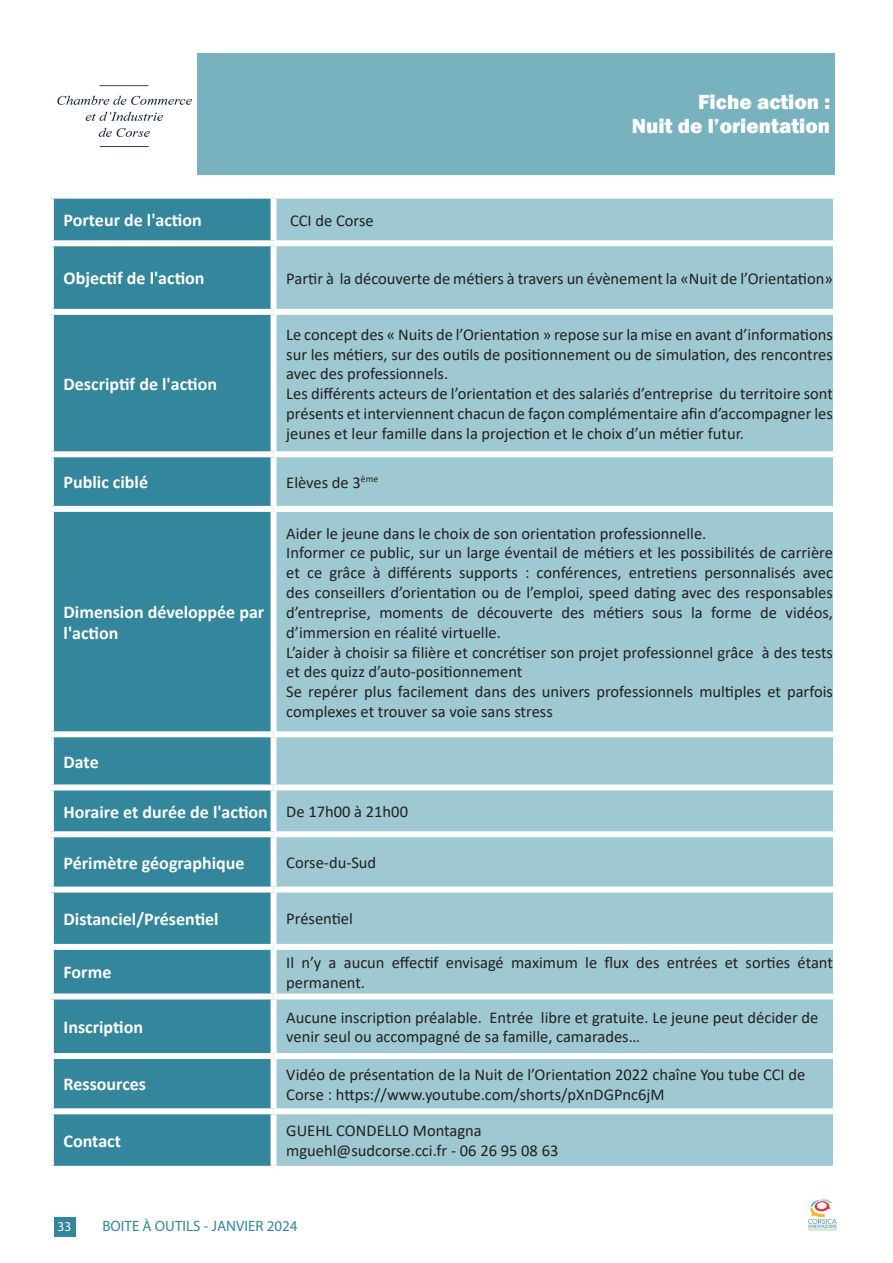
<style>
.page{position:relative;width:893px;height:1263px;background:#fff}
.page>*{position:absolute;margin:0;border:0;box-sizing:border-box;transform-origin:0 0}
.t1{font:800 21px/24px "Franklin Gothic";color:#fff;text-align:right}
.t2{font:700 18px/21.6px "Calibri";color:#fff}
.t3{font:16.5px/19.8px "Calibri";color:#231f20}
.t4{font:15px "Myriad Pro";color:#33869c}
.t5{font:13.5px "Myriad Pro";color:#fff}
.s1{font-weight:400;font-size:16.5px;color:#231f20}
</style>
<div class="page">
<img style="left:808px;top:1199px;width:29px;height:32px">
<div style="left:54px;top:1217px;width:22px;height:20px;background:#33869c"></div>
<div style="left:54px;top:199px;width:217px;height:967px;background:#33869c"></div>
<div style="left:277px;top:199px;width:556px;height:967px;background:#9fc9d2"></div>
<div style="left:48px;top:240px;width:226px;height:6px;background:#fff"></div>
<div style="left:274px;top:240px;width:565px;height:6px;background:#fff"></div>
<div style="left:48px;top:309px;width:226px;height:6px;background:#fff"></div>
<div style="left:274px;top:309px;width:565px;height:6px;background:#fff"></div>
<div style="left:48px;top:451px;width:226px;height:6px;background:#fff"></div>
<div style="left:274px;top:451px;width:565px;height:6px;background:#fff"></div>
<div style="left:48px;top:506px;width:226px;height:6px;background:#fff"></div>
<div style="left:274px;top:506px;width:565px;height:6px;background:#fff"></div>
<div style="left:48px;top:731px;width:226px;height:6px;background:#fff"></div>
<div style="left:274px;top:731px;width:565px;height:6px;background:#fff"></div>
<div style="left:48px;top:784px;width:226px;height:6px;background:#fff"></div>
<div style="left:274px;top:784px;width:565px;height:6px;background:#fff"></div>
<div style="left:48px;top:831px;width:226px;height:6px;background:#fff"></div>
<div style="left:274px;top:831px;width:565px;height:6px;background:#fff"></div>
<div style="left:48px;top:886px;width:226px;height:6px;background:#fff"></div>
<div style="left:274px;top:886px;width:565px;height:6px;background:#fff"></div>
<div style="left:48px;top:944px;width:226px;height:6px;background:#fff"></div>
<div style="left:274px;top:944px;width:565px;height:6px;background:#fff"></div>
<div style="left:48px;top:993px;width:226px;height:6px;background:#fff"></div>
<div style="left:274px;top:993px;width:565px;height:6px;background:#fff"></div>
<div style="left:48px;top:1053px;width:226px;height:6px;background:#fff"></div>
<div style="left:274px;top:1053px;width:565px;height:6px;background:#fff"></div>
<div style="left:48px;top:1108px;width:226px;height:6px;background:#fff"></div>
<div style="left:274px;top:1108px;width:565px;height:6px;background:#fff"></div>
<div style="left:54px;top:53px;width:780px;height:122px;background:#78b2bf"></div>
<img style="left:54px;top:53px;width:142px;height:122px">
<p class="t2" style="left:64px;top:209px;width:140px">Porteur de l'action</p>
<p class="t3" style="left:290px;top:210px;width:85px">CCI de Corse</p>
<p class="t1" style="left:632px;top:90px;width:200px">Fiche action :<br>Nuit de l’orientation</p>
<p class="t2" style="left:64px;top:267px;width:142px">Objectif de l'action</p>
<p class="t3" style="left:286px;top:268px;width:548px">Partir à la découverte de métiers à travers un évènement la «Nuit de l’Orientation»</p>
<p class="t2" style="left:64px;top:373px;width:155px">Descriptif de l'action</p>
<p class="t3" style="left:286px;top:324px;width:548px">Le concept des « Nuits de l’Orientation » repose sur la mise en avant d’informations sur les métiers, sur des outils de positionnement ou de simulation, des rencontres avec des professionnels.<br>Les différents acteurs de l’orientation et des salariés d’entreprise du territoire sont présents et interviennent chacun de façon complémentaire afin d’accompagner les jeunes et leur famille dans la projection et le choix d’un métier futur.</p>
<p class="t2" style="left:64px;top:471px;width:86px">Public ciblé</p>
<p class="t3" style="left:286px;top:472px;width:93px">Elèves de 3<sup>ème</sup></p>
<p class="t2" style="left:64px;top:600px;width:202px">Dimension développée par l'action</p>
<p class="t3" style="left:286px;top:523px;width:548px">Aider le jeune dans le choix de son orientation professionnelle.<br>Informer ce public, sur un large éventail de métiers et les possibilités de carrière et ce grâce à différents supports : conférences, entretiens personnalisés avec des conseillers d’orientation ou de l’emploi, speed dating avec des responsables d’entreprise, moments de découverte des métiers sous la forme de vidéos, d’immersion en réalité virtuelle.<br>L’aider à choisir sa filière et concrétiser son projet professionnel grâce à des tests et des quizz d’auto-positionnement<br>Se repérer plus facilement dans des univers professionnels multiples et parfois complexes et trouver sa voie sans stress</p>
<p class="t2" style="left:64px;top:751px;width:37px">Date</p>
<p class="t2" style="left:64px;top:801px;width:346px">Horaire et durée de l'action <span class="s1">De 17h00 à 21h00</span></p>
<p class="t2" style="left:64px;top:852px;width:182px">Périmètre géographique</p>
<p class="t3" style="left:286px;top:852px;width:91px">Corse-du-Sud</p>
<p class="t2" style="left:64px;top:908px;width:157px">Distanciel/Présentiel</p>
<p class="t3" style="left:286px;top:909px;width:68px">Présentiel</p>
<p class="t2" style="left:64px;top:961px;width:49px">Forme</p>
<p class="t3" style="left:286px;top:952px;width:548px">Il n’y a aucun effectif envisagé maximum le flux des entrées et sorties étant permanent.</p>
<p class="t2" style="left:64px;top:1016px;width:81px">Inscription</p>
<p class="t3" style="left:286px;top:1007px;width:534px">Aucune inscription préalable. Entrée libre et gratuite. Le jeune peut décider de venir seul ou accompagné de sa famille, camarades…</p>
<p class="t2" style="left:64px;top:1073px;width:84px">Ressources</p>
<p class="t3" style="left:286px;top:1064px;width:521px">Vidéo de présentation de la Nuit de l’Orientation 2022 chaîne You tube CCI de<br>Corse : https://www.youtube.com/shorts/pXnDGPnc6jM</p>
<p class="t2" style="left:64px;top:1130px;width:59px">Contact</p>
<p class="t3" style="left:286px;top:1120px;width:274px">GUEHL CONDELLO Montagna mguehl@sudcorse.cci.fr - 06 26 95 08 63</p>
<p class="t5" style="left:58px;top:1218px;width:15px">33</p>
<p class="t4" style="left:103px;top:1217px;width:196px">BOITE À OUTILS - JANVIER 2024</p>
</div>
